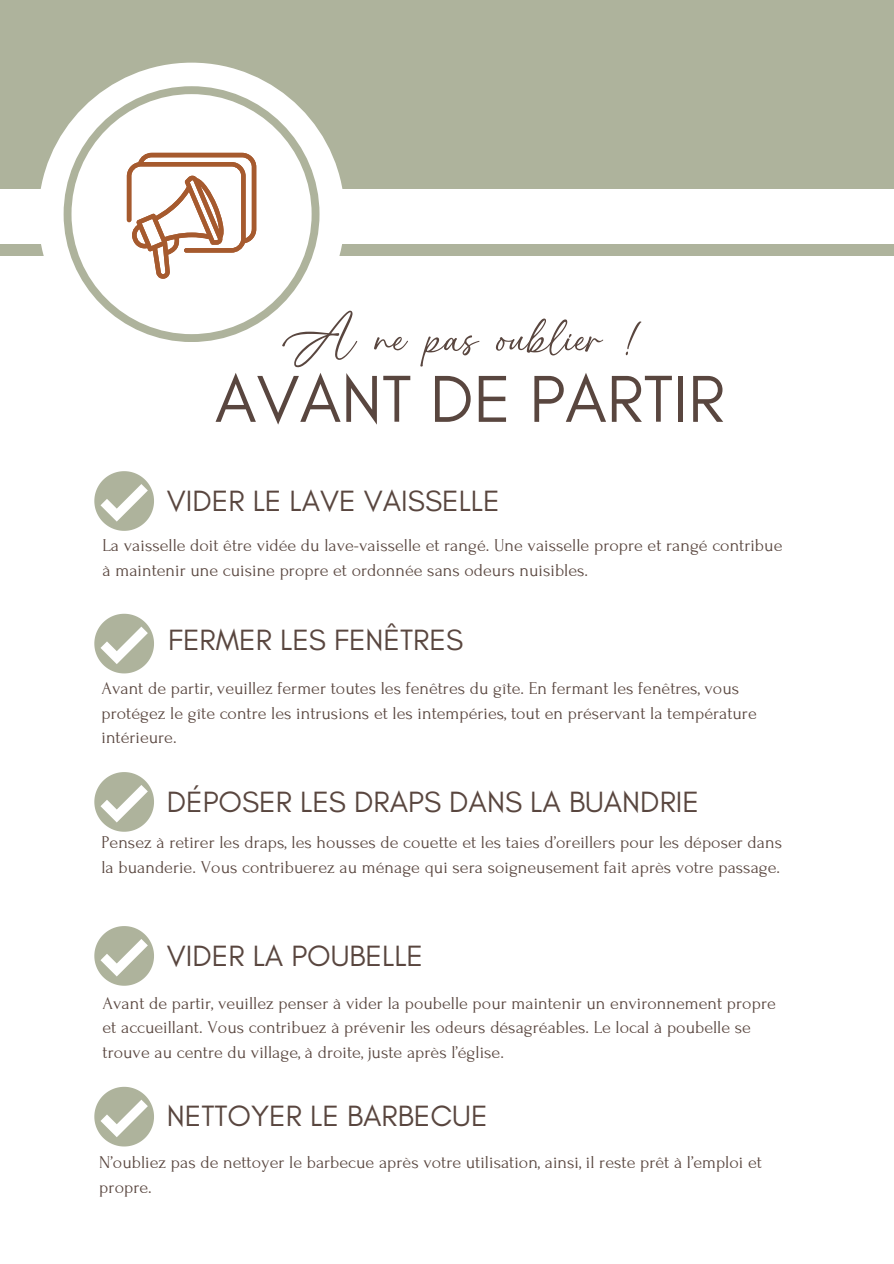
<style>
.page{position:relative;width:894px;height:1264px;background:#fff}
.page>*{position:absolute;margin:0;border:0;box-sizing:border-box;transform-origin:0 0}
.t1{font:67.5px "Best Moment";color:#59463f}
.t2{font:67.5px "Glacial Indifference";color:#59463f}
.t3{font:29.85px "Glacial Indifference";color:#59463f}
.t4{font:18px/24.8px "Forum";color:#59463f}
</style>
<div class="page">
<svg style="left:94px;top:471px;width:60px;height:60px"></svg>
<svg style="left:94px;top:613px;width:60px;height:60px"></svg>
<svg style="left:94px;top:772px;width:60px;height:59px"></svg>
<svg style="left:94px;top:926px;width:60px;height:59px"></svg>
<svg style="left:94px;top:1086px;width:60px;height:60px"></svg>
<div style="left:0;top:244px;width:893px;height:11px;background:#aeb39c"></div>
<div style="left:0;top:0;width:893px;height:189px;background:#aeb39c"></div>
<div style="left:38px;top:63px;width:306px;height:306px;background:#fff;border-radius:50%"></div>
<svg style="left:64px;top:86px;width:255px;height:256px"></svg>
<svg style="left:127px;top:153px;width:129px;height:126px"></svg>
<p class="t1" style="left:281px;top:301px;width:361px">A ne pas oublier !</p>
<p class="t2" style="left:215px;top:358px;width:511px">AVANT DE PARTIR</p>
<p class="t3" style="left:167px;top:482px;width:334px">VIDER LE LAVE VAISSELLE</p>
<p class="t4" style="left:102px;top:533px;width:681px">La vaisselle doit être vidée du lave-vaisselle et rangé. Une vaisselle propre et rangé contribue à maintenir une cuisine propre et ordonnée sans odeurs nuisibles.</p>
<p class="t3" style="left:168px;top:621px;width:296px">FERMER LES FENÊTRES</p>
<h2 class="t4" style="left:101px;top:676px;width:656px">Avant de partir, veuillez fermer toutes les fenêtres du gîte. En fermant les fenêtres, vous protégez le gîte contre les intrusions et les intempéries, tout en préservant la température intérieure.</h2>
<h2 class="t3" style="left:167px;top:783px;width:533px">DÉPOSER LES DRAPS DANS LA BUANDRIE</h2>
<h1 class="t4" style="left:101px;top:830px;width:682px">Pensez à retirer les draps, les housses de couette et les taies d’oreillers pour les déposer dans la buanderie. Vous contribuerez au ménage qui sera soigneusement fait après votre passage.</h1>
<p class="t3" style="left:167px;top:937px;width:258px">VIDER LA POUBELLE</p>
<p class="t4" style="left:102px;top:990px;width:674px">Avant de partir, veuillez penser à vider la poubelle pour maintenir un environnement propre et accueillant. Vous contribuez à prévenir les odeurs désagréables. Le local à poubelle se trouve au centre du village, à droite, juste après l’église.</p>
<h3 class="t3" style="left:167px;top:1098px;width:322px">NETTOYER LE BARBECUE</h3>
<h3 class="t4" style="left:99px;top:1150px;width:664px">N’oubliez pas de nettoyer le barbecue après votre utilisation, ainsi, il reste prêt à l’emploi et propre.</h3>
</div>
